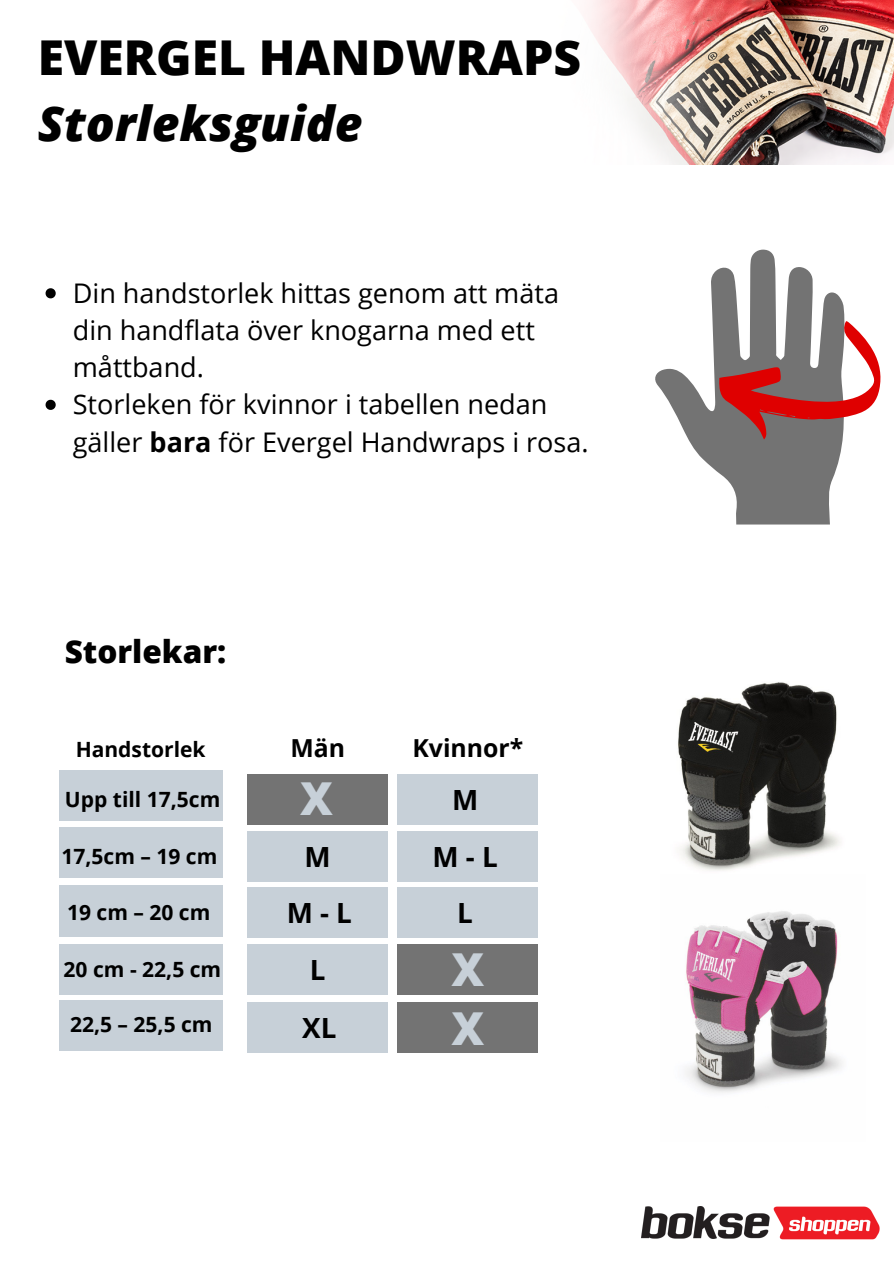
<style>
.page{position:relative;width:894px;height:1264px;background:#fff}
.page>*{position:absolute;margin:0;border:0;box-sizing:border-box;transform-origin:0 0}
.t1{font:800 48px "Open Sans";color:#000}
.t2{font:italic 800 48px "Open Sans";color:#000}
.t3{font:800 45.45px/58.5px "Open Sans";color:#c7d0d8}
.t4{font:800 31.5px "Open Sans";color:#000}
.t5{font:700 27.75px/56.2px "Open Sans";color:#000;text-align:center}
.t6{font:27px/37.2px "Open Sans";color:#000}
.t7{font:700 24.75px "Open Sans";color:#000}
.t8{font:700 21px "Open Sans";color:#000}
.s1{font-weight:700}
</style>
<div class="page">
<div style="left:247px;top:774px;width:141px;height:51px;background:#737373"></div>
<div style="left:247px;top:831px;width:141px;height:50px;background:#c7d0d8"></div>
<div style="left:397px;top:774px;width:141px;height:51px;background:#c7d0d8"></div>
<div style="left:397px;top:831px;width:141px;height:50px;background:#c7d0d8"></div>
<div style="left:247px;top:886px;width:141px;height:51px;background:#c7d0d8"></div>
<div style="left:247px;top:944px;width:141px;height:50px;background:#c7d0d8"></div>
<div style="left:397px;top:886px;width:141px;height:51px;background:#c7d0d8"></div>
<div style="left:397px;top:944px;width:141px;height:50px;background:#737373"></div>
<div style="left:247px;top:1002px;width:141px;height:51px;background:#c7d0d8"></div>
<div style="left:397px;top:1002px;width:141px;height:51px;background:#737373"></div>
<img style="left:586px;top:0;width:307px;height:164px">
<img style="left:686px;top:911px;width:156px;height:182px">
<img style="left:641px;top:1206px;width:239px;height:33px">
<div style="left:59px;top:770px;width:163px;height:51px;background:#c7d0d8"></div>
<div style="left:59px;top:827px;width:163px;height:51px;background:#c7d0d8"></div>
<div style="left:59px;top:885px;width:163px;height:52px;background:#c7d0d8"></div>
<div style="left:59px;top:944px;width:163px;height:50px;background:#c7d0d8"></div>
<div style="left:59px;top:1000px;width:163px;height:51px;background:#c7d0d8"></div>
<svg style="left:655px;top:249px;width:189px;height:275px"></svg>
<svg style="left:718px;top:321px;width:162px;height:118px"></svg>
<img style="left:678px;top:682px;width:163px;height:189px">
<svg style="left:46px;top:288px;width:10px;height:10px"></svg>
<svg style="left:46px;top:400px;width:10px;height:10px"></svg>
<h1 class="t1" style="left:38px;top:23px;width:545px">EVERGEL HANDWRAPS</h1>
<h1 class="t2" style="left:38px;top:90px;width:326px">Storleksguide</h1>
<p class="t6" style="left:73px;top:274px;width:517px">Din handstorlek hittas genom att mäta din handflata över knogarna med ett måttband.<br>Storleken för kvinnor i tabellen nedan gäller <span class="s1">bara</span> för Evergel Handwraps i rosa.</p>
<p class="t4" style="left:65px;top:629px;width:163px">Storlekar:</p>
<p class="t8" style="left:76px;top:734px;width:131px">Handstorlek</p>
<p class="t8" style="left:65px;top:785px;width:157px">Upp till 17,5cm</p>
<p class="t8" style="left:61px;top:842px;width:157px">17,5cm – 19 cm</p>
<p class="t8" style="left:67px;top:897px;width:145px">19 cm – 20 cm</p>
<p class="t8" style="left:64px;top:954px;width:159px">20 cm - 22,5 cm</p>
<p class="t8" style="left:70px;top:1009px;width:144px">22,5 – 25,5 cm</p>
<p class="t7" style="left:290px;top:730px;width:56px">Män</p>
<p class="t7" style="left:412px;top:730px;width:112px">Kvinnor*</p>
<h2 class="t3" style="left:300px;top:767px;width:34px">X</h2>
<p class="t5" style="left:432px;top:771px;width:67px">M<br>M-L<br>L</p>
<p class="t5" style="left:304px;top:828px;width:28px">M</p>
<p class="t5" style="left:286px;top:883px;width:67px">M-L</p>
<p class="t5" style="left:302px;top:939px;width:36px;line-height:58.5px;text-align:left">L<br>XL</p>
<h2 class="t3" style="left:451px;top:939px;width:34px">X<br>X</h2>
</div>
